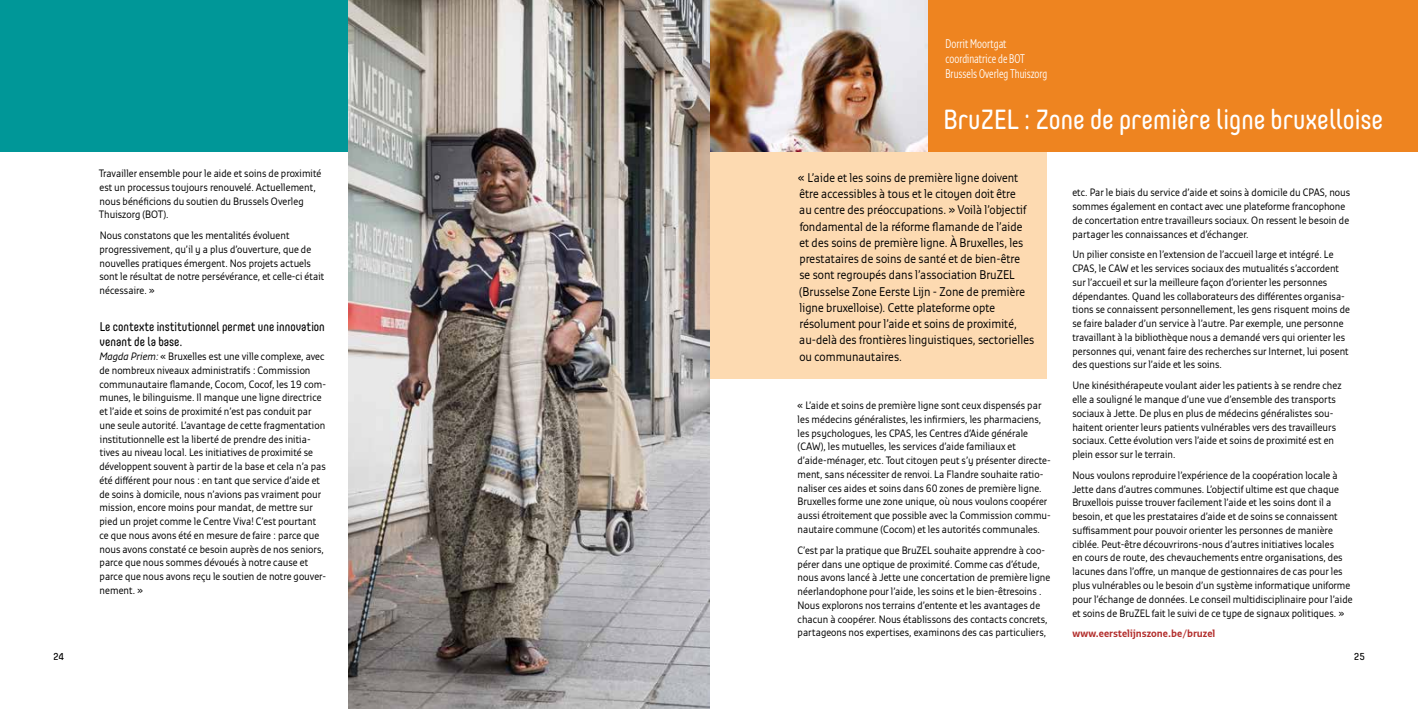
<style>
.page{position:relative;width:1418px;height:709px;background:#fff}
.page>*{position:absolute;margin:0;border:0;box-sizing:border-box;transform-origin:0 0}
.t1{font:27.5px "Core Mellow 45";color:#fff;scale:.9 1}
.t2{font:12.5px/16.2px "Monitor Pro";color:#000;scale:.89 1}
.t3{font:12.5px/15px "Core Mellow 45";color:#000;scale:.89 1}
.t4{font:12.5px/15px "Monitor Con Pro";color:#fff;scale:.9 1}
.t5{font:10.62px/13.8px "Monitor Pro";color:#000;scale:.9 1}
.t6{font:700 10.62px "Monitor Pro";color:#b32f2d;scale:.9 1}
.t7{font:10px "Core Mellow 45";color:#000}
.s1{font-style:italic}
</style>
<div class="page">
<div style="left:709px;top:151px;width:337px;height:228px;background:#fddab1"></div>
<div style="left:0;top:0;width:349px;height:151px;background:#009798"></div>
<div style="left:709px;top:0;width:708px;height:151px;background:#ee8420"></div>
<img style="left:709px;top:0;width:218px;height:151px">
<img style="left:349px;top:0;width:360px;height:709px">
<p class="t4" style="left:945px;top:36px;width:115px">Dorrit Moortgat coordinatrice de BOT<br>Brussels Overleg Thuiszorg</p>
<p class="t5" style="left:99px;top:166px;width:249px">Travailler ensemble pour le aide et soins de proximité est un processus toujours renouvelé. Actuellement, nous bénéficions du soutien du Brussels Overleg Thuiszorg (BOT).</p>
<p class="t5" style="left:99px;top:229px;width:251px">Nous constatons que les mentalités évoluent progressivement, qu’il y a plus d’ouverture, que de nouvelles pratiques émergent. Nos projets actuels sont le résultat de notre persévérance, et celle-ci était nécessaire. »</p>
<p class="t3" style="left:100px;top:319px;width:254px">Le contexte institutionnel permet une innovation venant de la base.</p>
<p class="t5" style="left:99px;top:349px;width:254px"><span class="s1">Magda Priem:</span> « Bruxelles est une ville complexe, avec de nombreux niveaux administratifs : Commission communautaire flamande, Cocom, Cocof, les 19 com&shy;munes, le bilinguisme. Il manque une ligne directrice et l’aide et soins de proximité n’est pas conduit par une seule autorité. L’avantage de cette fragmentation institutionnelle est la liberté de prendre des initia&shy;tives au niveau local. Les initiatives de proximité se développent souvent à partir de la base et cela n’a pas été différent pour nous : en tant que service d’aide et de soins à domicile, nous n’avions pas vraiment pour mission, encore moins pour mandat, de mettre sur pied un projet comme le Centre Viva! C’est pourtant ce que nous avons été en mesure de faire : parce que nous avons constaté ce besoin auprès de nos seniors, parce que nous sommes dévoués à notre cause et parce que nous avons reçu le soutien de notre gouver&shy;nement. »</p>
<h1 class="t1" style="left:943px;top:98px;width:490px">BruZEL : Zone de première ligne bruxelloise</h1>
<p class="t2" style="left:798px;top:169px;width:267px">« L’aide et les soins de première ligne doivent être accessibles à tous et le citoyen doit être<br>au centre des préoccupations. » Voilà l’objectif fondamental de la réforme flamande de l’aide<br>et des soins de première ligne. À Bruxelles, les prestataires de soins de santé et de bien-être<br>se sont regroupés dans l’association BruZEL (Brusselse Zone Eerste Lijn - Zone de première ligne bruxelloise). Cette plateforme opte résolument pour l’aide et soins de proximité, au-delà des frontières linguistiques, sectorielles ou communautaires.</p>
<p class="t5" style="left:797px;top:398px;width:283px">« L’aide et soins de première ligne sont ceux dispensés par les médecins généralistes, les infirmiers, les pharmaciens, les psychologues, les CPAS, les Centres d’Aide générale (CAW), les mutuelles, les services d’aide familiaux et d’aide-ménager, etc. Tout citoyen peut s’y présenter directe&shy;ment, sans nécessiter de renvoi. La Flandre souhaite ratio&shy;naliser ces aides et soins dans 60 zones de première ligne.<br>Bruxelles forme une zone unique, où nous voulons coopérer aussi étroitement que possible avec la Commission commu&shy;nautaire commune (Cocom) et les autorités communales.</p>
<p class="t5" style="left:797px;top:543px;width:282px">C’est par la pratique que BruZEL souhaite apprendre à coo&shy;pérer dans une optique de proximité. Comme cas d’étude, nous avons lancé à Jette une concertation de première ligne néerlandophone pour l’aide, les soins et le bien-êtresoins .<br>Nous explorons nos terrains d’entente et les avantages de chacun à coopérer. Nous établissons des contacts concrets, partageons nos expertises, examinons des cas particuliers,</p>
<p class="t5" style="left:1072px;top:186px;width:310px">etc. Par le biais du service d’aide et soins à domicile du CPAS, nous sommes également en contact avec une plateforme francophone de concertation entre travailleurs sociaux. On ressent le besoin de partager les connaissances et d’échanger.</p>
<p class="t5" style="left:1072px;top:248px;width:310px">Un pilier consiste en l’extension de l’accueil large et intégré. Le CPAS, le CAW et les services sociaux des mutualités s’accordent sur l’accueil et sur la meilleure façon d’orienter les personnes dépendantes. Quand les collaborateurs des différentes organisa&shy;tions se connaissent personnellement, les gens risquent moins de se faire balader d’un service à l’autre. Par exemple, une personne travaillant à la bibliothèque nous a demandé vers qui orienter les personnes qui, venant faire des recherches sur Internet, lui posent des questions sur l’aide et les soins.</p>
<p class="t5" style="left:1072px;top:379px;width:301px">Une kinésithérapeute voulant aider les patients à se rendre chez elle a souligné le manque d’une vue d’ensemble des transports sociaux à Jette. De plus en plus de médecins généralistes sou&shy;haitent orienter leurs patients vulnérables vers des travailleurs sociaux. Cette évolution vers l’aide et soins de proximité est en plein essor sur le terrain.</p>
<p class="t5" style="left:1072px;top:468px;width:313px">Nous voulons reproduire l’expérience de la coopération locale à Jette dans d’autres communes. L’objectif ultime est que chaque Bruxellois puisse trouver facilement l’aide et les soins dont il a besoin, et que les prestataires d’aide et de soins se connaissent suffisamment pour pouvoir orienter les personnes de manière ciblée. Peut-être découvrirons-nous d’autres initiatives locales<br>en cours de route, des chevauchements entre organisations, des lacunes dans l’offre, un manque de gestionnaires de cas pour les plus vulnérables ou le besoin d’un système informatique uniforme pour l’échange de données. Le conseil multidisciplinaire pour l’aide et soins de BruZEL fait le suivi de ce type de signaux politiques. »</p>
<p class="t6" style="left:1072px;top:626px;width:160px">www.eerstelijnszone.be/bruzel</p>
<p class="t7" style="left:53px;top:649px;width:12px">24</p>
<p class="t7" style="left:1353px;top:649px;width:12px">25</p>
</div>
